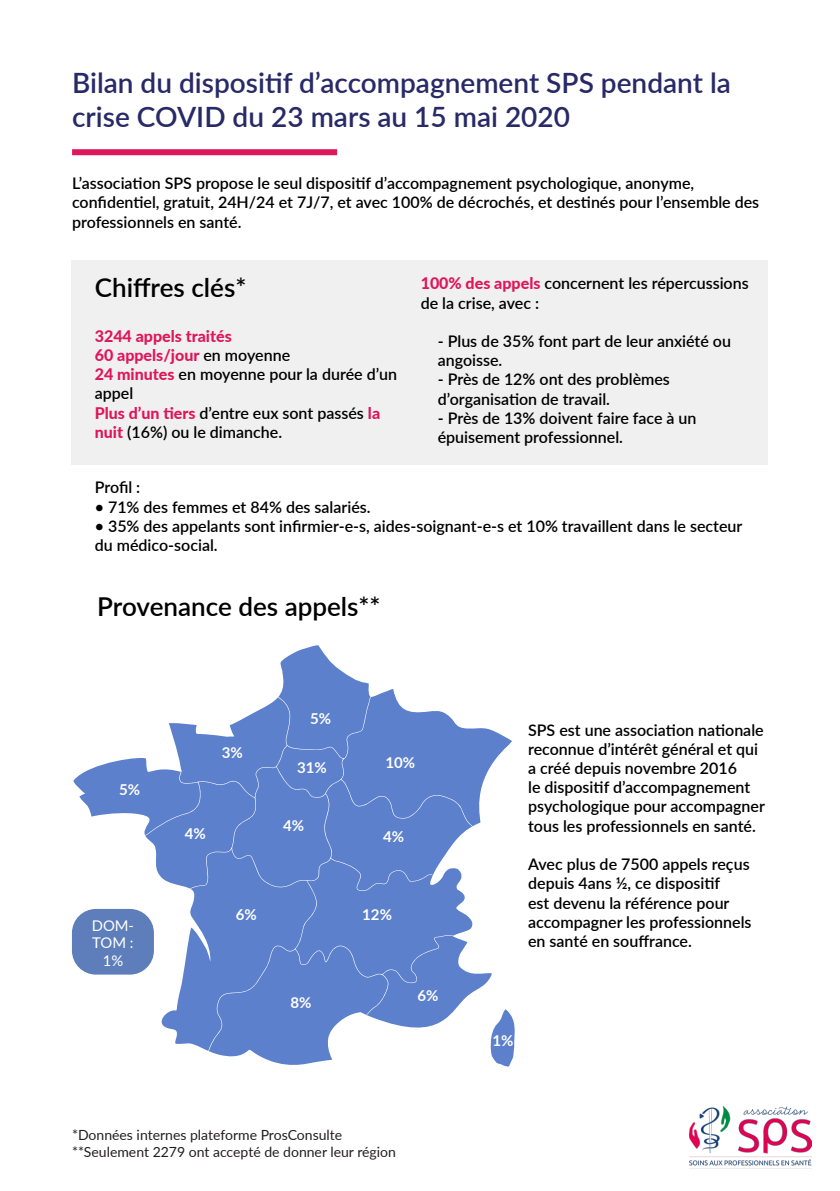
<style>
.page{position:relative;width:840px;height:1191px;background:#fff}
.page>*{position:absolute;margin:0;border:0;box-sizing:border-box;transform-origin:0 0}
.t1{font:600 28px/33.6px "Lato";color:#282a67}
.t2{font:600 26px "Lato";color:#000}
.t3{font:600 16px/19.2px "Lato";color:#000}
.t4{font:700 15px "Lato";color:#fff}
.t5{font:14.8px/17.8px "Lato";color:#fff;text-align:center}
.t6{font:14px/16.8px "Lato";color:#231f20}
.s1{font-weight:800;color:#df1659}
</style>
<div class="page">
<div style="left:71px;top:260px;width:696px;height:205px;background:#f0f0f0"></div>
<svg style="left:72px;top:645px;width:440px;height:422px"></svg>
<svg style="left:488px;top:1009px;width:27px;height:57px"></svg>
<svg style="left:145px;top:696px;width:327px;height:355px;fill:#5c80cc"></svg>
<div style="left:72px;top:149px;width:265px;height:6px;background:#df1659"></div>
<img style="left:689px;top:1107px;width:122px;height:59px">
<div style="left:72px;top:909px;width:82px;height:65px;background:#5d7ebb;border-radius:24px"></div>
<h1 class="t1" style="left:72px;top:65px;width:660px">Bilan du dispositif d’accompagnement SPS pendant la crise COVID du 23 mars au 15 mai 2020</h1>
<p class="t3" style="left:72px;top:173px;width:688px">L’association SPS propose le seul dispositif d’accompagnement psychologique, anonyme, confidentiel, gratuit, 24H/24 et 7J/7, et avec 100% de décrochés, et destinés pour l’ensemble des professionnels en santé.</p>
<h2 class="t2" style="left:95px;top:272px;width:153px">Chiffres clés*</h2>
<p class="t3" style="left:95px;top:326px;width:304px"><span class="s1">3244 appels traités<br>60 appels/jour</span> en moyenne<br><span class="s1">24 minutes</span> en moyenne pour la durée d’un appel<br><span class="s1">Plus d’un tiers</span> d’entre eux sont passés <span class="s1">la nuit</span> (16%) ou le dimanche.</p>
<p class="t3" style="left:420px;top:273px;width:329px"><span class="s1">100% des appels</span> concernent les répercussions de la crise, avec :</p>
<p class="t3" style="left:437px;top:331px;width:294px">- Plus de 35% font part de leur anxiété ou angoisse.</p>
<p class="t3" style="left:437px;top:369px;width:233px">- Près de 12% ont des problèmes d’organisation de travail.</p>
<p class="t3" style="left:437px;top:408px;width:260px">- Près de 13% doivent faire face à un épuisement professionnel.</p>
<p class="t3" style="left:95px;top:477px;width:47px">Profil :</p>
<p class="t3" style="left:95px;top:497px;width:277px">• 71% des femmes et 84% des salariés.</p>
<p class="t3" style="left:95px;top:516px;width:648px">• 35% des appelants sont infirmier-e-s, aides-soignant-e-s et 10% travaillent dans le secteur du médico-social.</p>
<h2 class="t2" style="left:97px;top:591px;width:285px">Provenance des appels**</h2>
<p class="t4" style="left:119px;top:779px;width:23px">5%</p>
<p class="t5" style="left:92px;top:916px;width:44px">DOM-<br>TOM :<br>1%</p>
<p class="t4" style="left:222px;top:743px;width:23px">3%</p>
<p class="t4" style="left:185px;top:824px;width:23px">4%</p>
<p class="t4" style="left:310px;top:709px;width:23px">5%</p>
<p class="t4" style="left:297px;top:758px;width:31px">31%</p>
<p class="t4" style="left:283px;top:816px;width:23px">4%</p>
<p class="t4" style="left:235px;top:905px;width:23px">6%</p>
<p class="t4" style="left:290px;top:993px;width:23px">8%</p>
<p class="t4" style="left:385px;top:753px;width:31px">10%</p>
<p class="t4" style="left:383px;top:826px;width:23px">4%</p>
<p class="t4" style="left:362px;top:905px;width:31px">12%</p>
<p class="t4" style="left:417px;top:986px;width:23px">6%</p>
<p class="t6" style="left:72px;top:1126px;width:325px">*Données internes plateforme ProsConsulte **Seulement 2279 ont accepté de donner leur région</p>
<p class="t3" style="left:528px;top:720px;width:238px">SPS est une association nationale reconnue d’intérêt général et qui a créé depuis novembre 2016<br>le dispositif d’accompagnement psychologique pour accompagner tous les professionnels en santé.</p>
<p class="t3" style="left:528px;top:854px;width:225px">Avec plus de 7500 appels reçus depuis 4ans ½, ce dispositif<br>est devenu la référence pour accompagner les professionnels en santé en souffrance.</p>
<p class="t4" style="left:492px;top:1031px;width:23px">1%</p>
</div>
